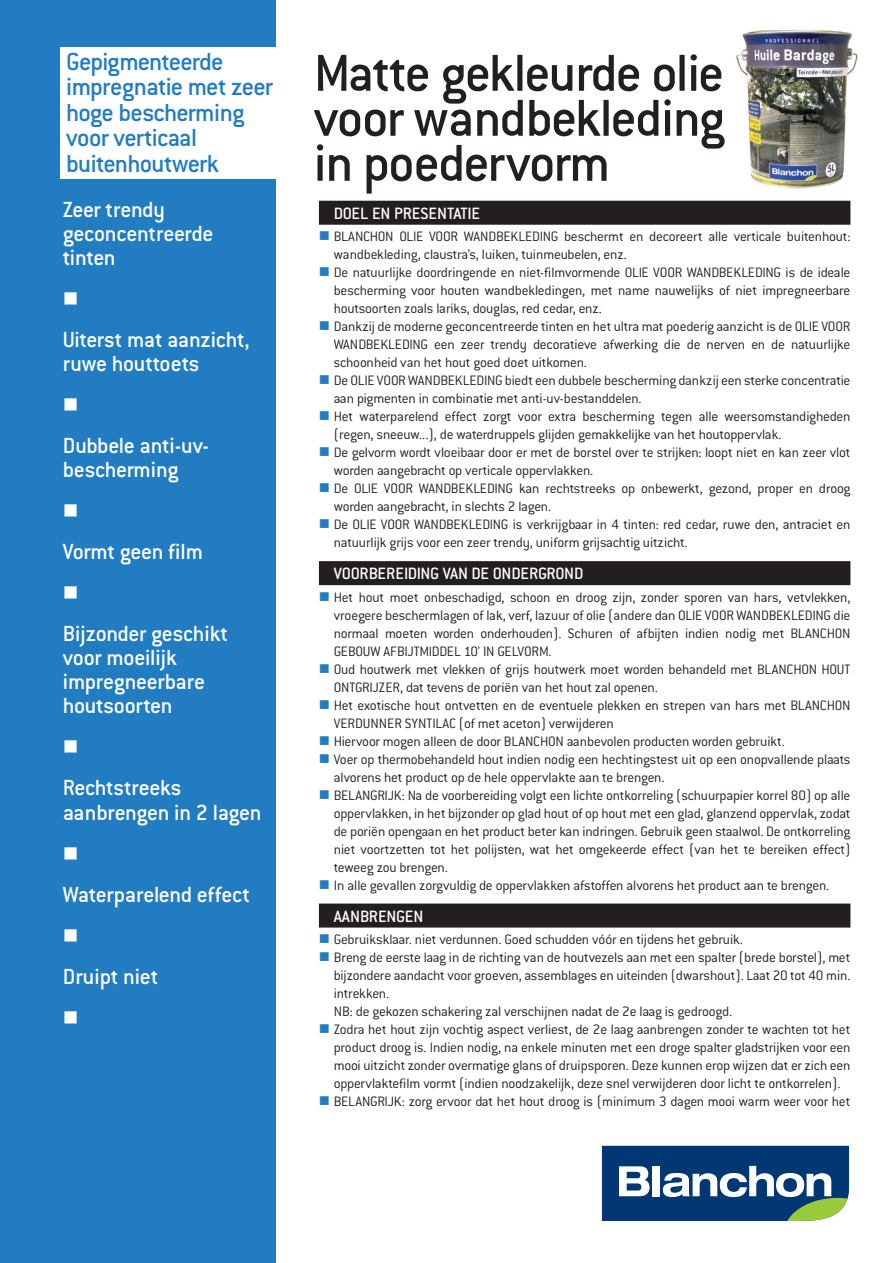
<style>
.page{position:relative;width:893px;height:1263px;background:#fff}
.page>*{position:absolute;margin:0;border:0;box-sizing:border-box;transform-origin:0 0}
.t1{font:500 57px/45px "Conduit ITC";letter-spacing:-.03em;color:#231f20;text-align:justify}
.t2{font:500 27px/25.5px "Conduit ITC";letter-spacing:-.03em;color:#227cc1}
.t3{font:500 24px/24px "Conduit ITC";letter-spacing:-.015em;color:#fff}
.t4{font:500 18px "Conduit ITC";letter-spacing:-.01em;color:#fff}
.t5{font:300 15px/18px "Conduit ITC";letter-spacing:-.015em;color:#231f20}
</style>
<div class="page">
<img style="left:736px;top:30px;width:122px;height:159px">
<div style="left:0;top:0;width:276px;height:1263px;background:#227cc1"></div>
<div style="left:61px;top:47px;width:220px;height:132px;background:#fff"></div>
<svg style="left:602px;top:1146px;width:247px;height:75px"></svg>
<div style="left:319px;top:201px;width:531px;height:24px;background:#231f20"></div>
<div style="left:319px;top:561px;width:531px;height:24px;background:#231f20"></div>
<div style="left:319px;top:903px;width:531px;height:24px;background:#231f20"></div>
<h2 class="t2" style="left:66px;top:51px;width:208px">Gepigmenteerde impregnatie met zeer hoge bescherming voor verticaal buitenhoutwerk</h2>
<h3 class="t3" style="left:63px;top:200px;width:152px">Zeer trendy geconcentreerde tinten</h3>
<h3 class="t3" style="left:63px;top:330px;width:188px">Uiterst mat aanzicht, ruwe houttoets</h3>
<h3 class="t3" style="left:63px;top:436px;width:148px">Dubbele anti-uv&shy;bescherming</h3>
<h3 class="t3" style="left:63px;top:543px;width:142px">Vormt geen film</h3>
<h3 class="t3" style="left:63px;top:625px;width:167px">Bijzonder geschikt voor moeilijk impregneerbare houtsoorten</h3>
<h3 class="t3" style="left:63px;top:779px;width:200px">Rechtstreeks aanbrengen in 2 lagen</h3>
<h3 class="t3" style="left:63px;top:885px;width:189px">Waterparelend effect</h3>
<h3 class="t3" style="left:63px;top:967px;width:97px">Druipt niet</h3>
<h1 class="t1" style="left:314px;top:57px;width:413px">Matte gekleurde olie voor wandbekleding in poedervorm</h1>
<p class="t4" style="left:334px;top:208px;width:148px">DOEL EN PRESENTATIE</p>
<p class="t5" style="left:334px;top:229px;width:518px">BLANCHON OLIE VOOR WANDBEKLEDING beschermt en decoreert alle verticale buitenhout: wandbekleding, claustra’s, luiken, tuinmeubelen, enz.<br>De natuurlijke doordringende en niet-filmvormende OLIE VOOR WANDBEKLEDING is de ideale bescherming voor houten wandbekledingen, met name nauwelijks of niet impregneerbare houtsoorten zoals lariks, douglas, red cedar, enz.<br>Dankzij de moderne geconcentreerde tinten en het ultra mat poederig aanzicht is de OLIE VOOR WANDBEKLEDING een zeer trendy decoratieve afwerking die de nerven en de natuurlijke schoonheid van het hout goed doet uitkomen.<br>De OLIE VOOR WANDBEKLEDING biedt een dubbele bescherming dankzij een sterke concentratie aan pigmenten in combinatie met anti-uv-bestanddelen.<br>Het waterparelend effect zorgt voor extra bescherming tegen alle weersomstandigheden (regen, sneeuw...), de waterdruppels glijden gemakkelijke van het houtoppervlak.<br>De gelvorm wordt vloeibaar door er met de borstel over te strijken: loopt niet en kan zeer vlot worden aangebracht op verticale oppervlakken.<br>De OLIE VOOR WANDBEKLEDING kan rechtstreeks op onbewerkt, gezond, proper en droog worden aangebracht, in slechts 2 lagen.<br>De OLIE VOOR WANDBEKLEDING is verkrijgbaar in 4 tinten: red cedar, ruwe den, antraciet en natuurlijk grijs voor een zeer trendy, uniform grijsachtig uitzicht.</p>
<p class="t4" style="left:334px;top:568px;width:251px">VOORBEREIDING VAN DE ONDERGROND</p>
<p class="t5" style="left:334px;top:590px;width:518px">Het hout moet onbeschadigd, schoon en droog zijn, zonder sporen van hars, vetvlekken, vroegere beschermlagen of lak, verf, lazuur of olie (andere dan OLIE VOOR WANDBEKLEDING die normaal moeten worden onderhouden). Schuren of afbijten indien nodig met BLANCHON GEBOUW AFBIJTMIDDEL 10' IN GELVORM.<br>Oud houtwerk met vlekken of grijs houtwerk moet worden behandeld met BLANCHON HOUT ONTGRIJZER, dat tevens de poriën van het hout zal openen.<br>Het exotische hout ontvetten en de eventuele plekken en strepen van hars met BLANCHON VERDUNNER SYNTILAC (of met aceton) verwijderen<br>Hiervoor mogen alleen de door BLANCHON aanbevolen producten worden gebruikt.<br>Voer op thermobehandeld hout indien nodig een hechtingstest uit op een onopvallende plaats alvorens het product op de hele oppervlakte aan te brengen.<br>BELANGRIJK: Na de voorbereiding volgt een lichte ontkorreling (schuurpapier korrel 80) op alle oppervlakken, in het bijzonder op glad hout of op hout met een glad, glanzend oppervlak, zodat de poriën opengaan en het product beter kan indringen. Gebruik geen staalwol. De ontkorreling niet voortzetten tot het polijsten, wat het omgekeerde effect (van het te bereiken effect) teweeg zou brengen.<br>In alle gevallen zorgvuldig de oppervlakken afstoffen alvorens het product aan te brengen.</p>
<p class="t4" style="left:334px;top:910px;width:91px">AANBRENGEN</p>
<p class="t5" style="left:334px;top:932px;width:518px">Gebruiksklaar. niet verdunnen. Goed schudden vóór en tijdens het gebruik.<br>Breng de eerste laag in de richting van de houtvezels aan met een spalter (brede borstel), met bijzondere aandacht voor groeven, assemblages en uiteinden (dwarshout). Laat 20 tot 40 min. intrekken.<br>NB: de gekozen schakering zal verschijnen nadat de 2e laag is gedroogd.<br>Zodra het hout zijn vochtig aspect verliest, de 2e laag aanbrengen zonder te wachten tot het product droog is. Indien nodig, na enkele minuten met een droge spalter gladstrijken voor een mooi uitzicht zonder overmatige glans of druipsporen. Deze kunnen erop wijzen dat er zich een oppervlaktefilm vormt (indien noodzakelijk, deze snel verwijderen door licht te ontkorrelen).<br>BELANGRIJK: zorg ervoor dat het hout droog is (minimum 3 dagen mooi warm weer voor het</p>
</div>
